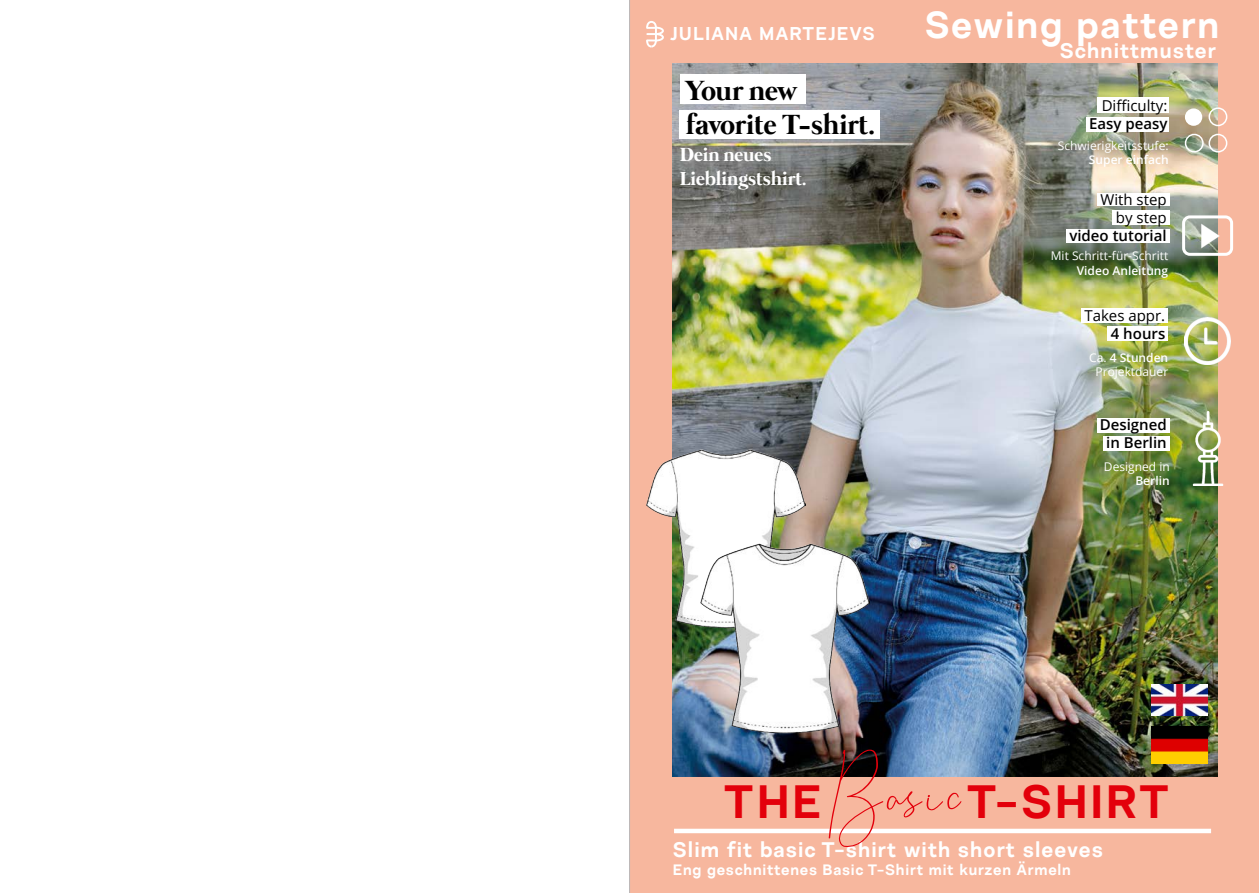
<style>
.page{position:relative;width:1259px;height:893px;background:#fff}
.page>*{position:absolute;margin:0;border:0;box-sizing:border-box;transform-origin:0 0}
.t1{font:108px "Cellina";color:#e3000b}
.t2{font:700 46.5px "Nurom";letter-spacing:.05em;color:#e3000b}
.t3{font:700 37.5px "Nurom";letter-spacing:.05em;color:#fff}
.t4{font:700 28.5px/34.2px "Mermaid";color:#000}
.t5{font:700 21px "Nurom";letter-spacing:.05em;color:#fff}
.t6{font:700 19.5px/23.4px "Mermaid";color:#fff}
.t7{font:700 18.45px "Nurom";letter-spacing:.05em;color:#fff}
.t8{font:600 15px/18px "Open Sans";color:#000;text-align:center}
.t9{font:700 15px "Nurom";letter-spacing:.05em;color:#fff}
.t10{font:15px/18px "Open Sans";color:#000;text-align:right}
.t11{font:12px/14.4px "Open Sans";color:#fff;text-align:center}
.t12{font:600 12px "Open Sans";color:#fff}
.s1{font-weight:600}
</style>
<div class="page">
<div style="left:629px;top:0;width:630px;height:893px;background:#f7b79e"></div>
<img style="left:673px;top:64px;width:544px;height:713px">
<div style="left:1097px;top:193px;width:72px;height:13px;background:#fff"></div>
<div style="left:1112px;top:210px;width:57px;height:14px;background:#fff"></div>
<div style="left:1066px;top:229px;width:103px;height:14px;background:#fff"></div>
<div style="left:1081px;top:308px;width:87px;height:15px;background:#fff"></div>
<div style="left:1107px;top:326px;width:61px;height:15px;background:#fff"></div>
<svg style="left:646px;top:21px;width:18px;height:27px"></svg>
<hr style="left:674px;top:829px;width:537px;height:4px;background:#fff">
<div style="left:1182px;top:215px;width:51px;height:41px;border:3px solid #fff;border-radius:6px"></div>
<img style="left:1195px;top:220px;width:25px;height:32px">
<img style="left:1184px;top:318px;width:47px;height:46px">
<div style="left:1185px;top:108px;width:17px;height:18px;background:#fff;border-radius:50%"></div>
<div style="left:1208px;top:107px;width:19px;height:19px;border:2px solid #fff;border-radius:50%"></div>
<div style="left:1184px;top:134px;width:19px;height:19px;border:2px solid #fff;border-radius:50%"></div>
<div style="left:1208px;top:134px;width:19px;height:19px;border:2px solid #fff;border-radius:50%"></div>
<img style="left:1170px;top:411px;width:54px;height:75px">
<div style="left:1097px;top:418px;width:72px;height:15px;background:#fff"></div>
<div style="left:1103px;top:436px;width:66px;height:14px;background:#fff"></div>
<div style="left:680px;top:74px;width:125px;height:30px;background:#fff"></div>
<div style="left:680px;top:111px;width:200px;height:28px;background:#fff"></div>
<div style="left:1097px;top:98px;width:71px;height:15px;background:#fff"></div>
<div style="left:1086px;top:117px;width:83px;height:15px;background:#fff"></div>
<img style="left:646px;top:442px;width:159px;height:185px">
<img style="left:700px;top:543px;width:169px;height:194px">
<hr style="left:629px;top:0;width:1px;height:893px;background:#b9b9ba">
<img style="left:1151px;top:684px;width:56px;height:31px">
<img style="left:1151px;top:726px;width:56px;height:37px">
<h3 class="t7" style="left:670px;top:22px;width:206px">JULIANA MARTEJEVS</h3>
<h3 class="t4" style="left:686px;top:75px;width:191px">Your new favorite T-shirt.</h3>
<h3 class="t6" style="left:680px;top:145px;width:128px">Dein neues<br>Lieblingstshirt.</h3>
<h3 class="t3" style="left:924px;top:0;width:296px">Sewing pattern</h3>
<h3 class="t5" style="left:1059px;top:38px;width:158px">Schnittmuster</h3>
<p class="t10" style="left:1101px;top:96px;width:67px">Difficulty:</p>
<p class="t8" style="left:1089px;top:114px;width:80px">Easy peasy</p>
<p class="t11" style="left:1058px;top:138px;width:112px">Schwierigkeitsstufe:</p>
<p class="t12" style="left:1089px;top:152px;width:81px">Super einfach</p>
<p class="t10" style="left:1100px;top:190px;width:68px">With step by step</p>
<p class="t8" style="left:1069px;top:226px;width:99px">video tutorial</p>
<p class="t11" style="left:1050px;top:248px;width:119px">Mit Schritt-für-Schritt</p>
<p class="t12" style="left:1076px;top:262px;width:93px">Video Anleitung</p>
<p class="t10" style="left:1084px;top:306px;width:82px">Takes appr.</p>
<p class="t8" style="left:1110px;top:324px;width:56px">4 hours</p>
<p class="t11" style="left:1089px;top:350px;width:81px">Ca. <span class="s1">4 Stunden<br></span>Projektdauer</p>
<p class="t8" style="left:1099px;top:415px;width:69px">Designed in Berlin</p>
<p class="t11" style="left:1104px;top:459px;width:67px">Designed in</p>
<p class="t12" style="left:1135px;top:472px;width:36px">Berlin</p>
<h1 class="t1" style="left:828px;top:744px;width:133px">Basic</h1>
<h2 class="t2" style="left:723px;top:772px;width:100px">THE</h2>
<h2 class="t2" style="left:966px;top:772px;width:205px">T-SHIRT</h2>
<h3 class="t5" style="left:673px;top:836px;width:431px">Slim fit basic T-shirt with short sleeves</h3>
<p class="t9" style="left:673px;top:860px;width:399px">Eng geschnittenes Basic T-Shirt mit kurzen Ärmeln</p>
</div>
